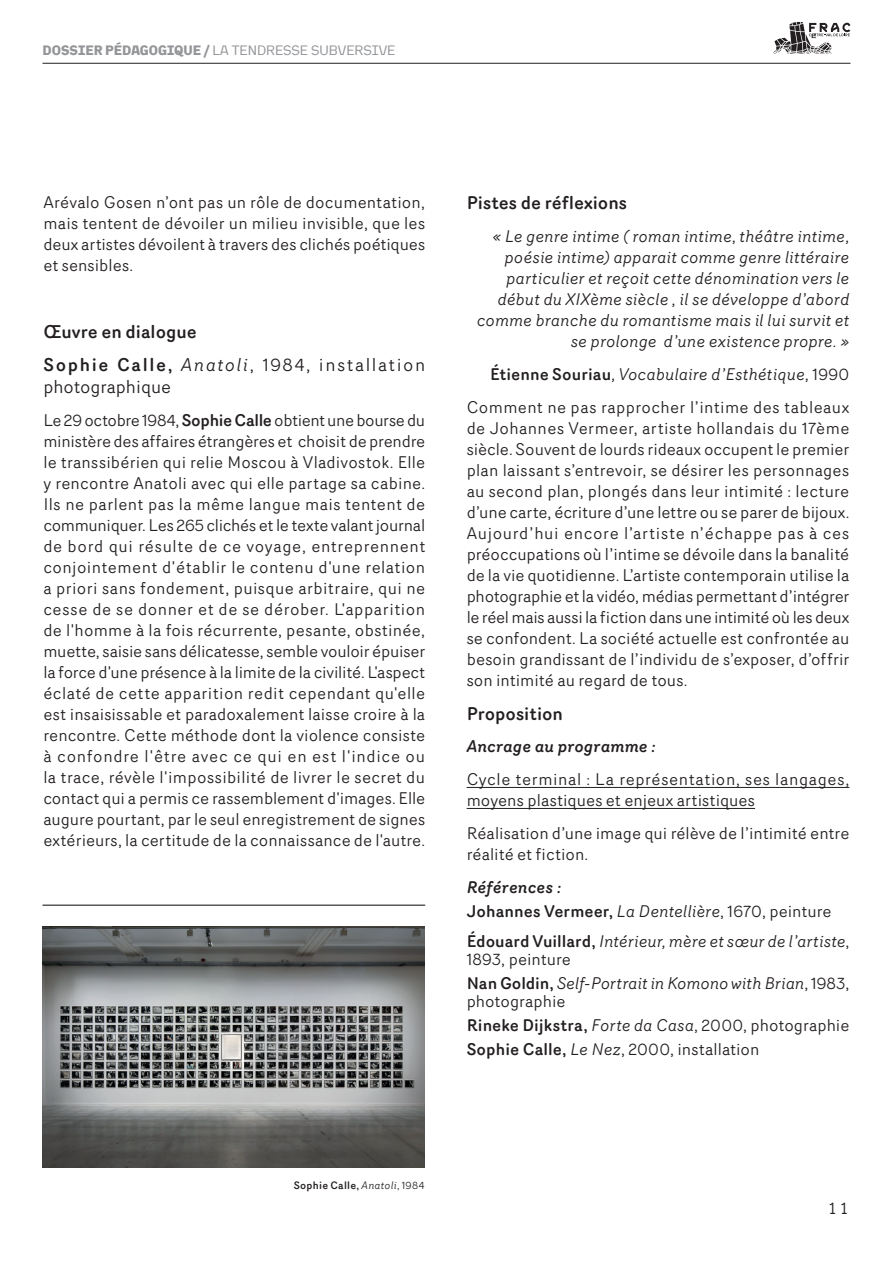
<style>
.page{position:relative;width:893px;height:1263px;background:#fff}
.page>*{position:absolute;margin:0;border:0;box-sizing:border-box;transform-origin:0 0}
.t1{font:500 18px/33.5px "Router";color:#231f20}
.t2{font:18px "Router";color:#231f20}
.t3{font:16.5px/21px "Router";letter-spacing:.005em;color:#231f20;text-align:justify}
.t4{font:italic 16.5px/21px "Router";color:#231f20}
.t5{font:16.5px/32.8px "Router";letter-spacing:.025em;color:#231f20;text-align:right}
.t6{font:500 16.5px/23.9px "Router";letter-spacing:.005em;color:#231f20}
.t7{font:italic 500 16.5px "Router";color:#231f20}
.t8{font:13.5px "Kade";color:#939598}
.t9{font:500 10.5px "Router";letter-spacing:.02em;color:#231f20}
.s1{font-weight:700}
.s2{font-weight:400;font-style:italic}
.s3{font-weight:400}
.s4{font-weight:500}
.s5{font-style:italic}
.s6{font-weight:500;font-style:normal}
.s7{font-style:normal}
</style>
<div class="page">
<hr style="left:43px;top:63px;width:807px;height:1px;background:#231f20">
<svg style="left:773px;top:22px;width:77px;height:32px"></svg>
<hr style="left:43px;top:904px;width:382px;height:2px;background:#231f20">
<img style="left:43px;top:927px;width:381px;height:241px">
<hr style="left:467px;top:787px;width:382px;height:1px;background:#231f20">
<hr style="left:467px;top:808px;width:288px;height:1px;background:#231f20">
<p class="t8" style="left:43px;top:41px;width:354px"><span class="s1">DOSSIER PÉDAGOGIQUE /</span> LA TENDRESSE SUBVERSIVE</p>
<p class="t3" style="left:43px;top:191px;width:383px">Arévalo Gosen n’ont pas un rôle de documentation, mais tentent de dévoiler un milieu invisible, que les deux artistes dévoilent à travers des clichés poétiques et sensibles.</p>
<p class="t1" style="left:43px;top:314px;width:383px">Œuvre en dialogue<br>Sophie Calle, <span class="s2">Anatoli</span><span class="s3">, 1984, installation</span></p>
<p class="t2" style="left:43px;top:373px;width:129px">photographique</p>
<p class="t3" style="left:43px;top:409px;width:383px">Le 29 octobre 1984, <span class="s4">Sophie Calle</span> obtient une bourse du ministère des affaires étrangères et choisit de prendre le transsibérien qui relie Moscou à Vladivostok. Elle y rencontre Anatoli avec qui elle partage sa cabine.<br>Ils ne parlent pas la même langue mais tentent de communiquer. Les 265 clichés et le texte valant journal de bord qui résulte de ce voyage, entreprennent conjointement d'établir le contenu d'une relation a priori sans fondement, puisque arbitraire, qui ne cesse de se donner et de se dérober. L'apparition de l'homme à la fois récurrente, pesante, obstinée, muette, saisie sans délicatesse, semble vouloir épuiser la force d'une présence à la limite de la civilité. L'aspect éclaté de cette apparition redit cependant qu'elle est insaisissable et paradoxalement laisse croire à la rencontre. Cette méthode dont la violence consiste à confondre l'être avec ce qui en est l'indice ou la trace, révèle l'impossibilité de livrer le secret du contact qui a permis ce rassemblement d'images. Elle augure pourtant, par le seul enregistrement de signes extérieurs, la certitude de la connaissance de l'autre.</p>
<p class="t1" style="left:467px;top:186px;width:162px">Pistes de réflexions</p>
<p class="t4" style="left:477px;top:225px;width:374px;text-align:right">« Le genre intime ( roman intime, théâtre intime, poésie intime) apparait comme genre littéraire particulier et reçoit cette dénomination vers le début du XIXème siècle , il se développe d’abord comme branche du romantisme mais il lui survit et se prolonge d’une existence propre. »</p>
<p class="t5" style="left:467px;top:357px;width:384px"><span class="s4">Étienne Souriau</span><span class="s5">, Vocabulaire d’Esthétique,</span> 1990<br>Comment ne pas rapprocher l’intime des tableaux</p>
<p class="t3" style="left:467px;top:417px;width:384px">de Johannes Vermeer, artiste hollandais du 17ème siècle. Souvent de lourds rideaux occupent le premier plan laissant s’entrevoir, se désirer les personnages au second plan, plongés dans leur intimité : lecture d’une carte, écriture d’une lettre ou se parer de bijoux.<br>Aujourd’hui encore l’artiste n’échappe pas à ces préoccupations où l’intime se dévoile dans la banalité de la vie quotidienne. L’artiste contemporain utilise la photographie et la vidéo, médias permettant d’intégrer le réel mais aussi la fiction dans une intimité où les deux se confondent. La société actuelle est confrontée au besoin grandissant de l’individu de s’exposer, d’offrir son intimité au regard de tous.</p>
<p class="t1" style="left:467px;top:696px;width:98px">Proposition</p>
<p class="t7" style="left:467px;top:734px;width:190px">Ancrage au programme :</p>
<p class="t5" style="left:467px;top:769px;width:384px;line-height:21px;text-align:left">Cycle terminal : La représentation, ses langages, moyens plastiques et enjeux artistiques</p>
<p class="t3" style="left:467px;top:822px;width:384px">Réalisation d’une image qui rélève de l’intimité entre réalité et fiction.</p>
<p class="t6" style="left:467px;top:875px;width:366px"><span class="s5">Références :<br></span>Johannes Vermeer, <span class="s2">La Dentellière</span><span class="s3">, 1670, peinture</span></p>
<p class="t4" style="left:467px;top:932px;width:384px;line-height:18px"><span class="s6">Édouard Vuillard,</span> Intérieur, mère et sœur de l’artiste<span class="s7">,<br>1893, peinture</span></p>
<p class="t4" style="left:467px;top:973px;width:384px;line-height:18px"><span class="s6">Nan Goldin,</span> Self-Portrait in Komono with Brian<span class="s7">, 1983, photographie</span></p>
<p class="t3" style="left:467px;top:1013px;width:384px;line-height:23.9px"><span class="s4">Rineke Dijkstra,</span> <span class="s5">Forte da Casa</span>, 2000, photographie<br><span class="s4">Sophie Calle,</span> <span class="s5">Le Nez</span>, 2000, installation</p>
<p class="t9" style="left:294px;top:1177px;width:132px">Sophie Calle, <span class="s2">Anatoli</span><span class="s3">, 1984</span></p>
<p class="t3" style="left:827px;top:1197px;width:25px">11</p>
</div>
